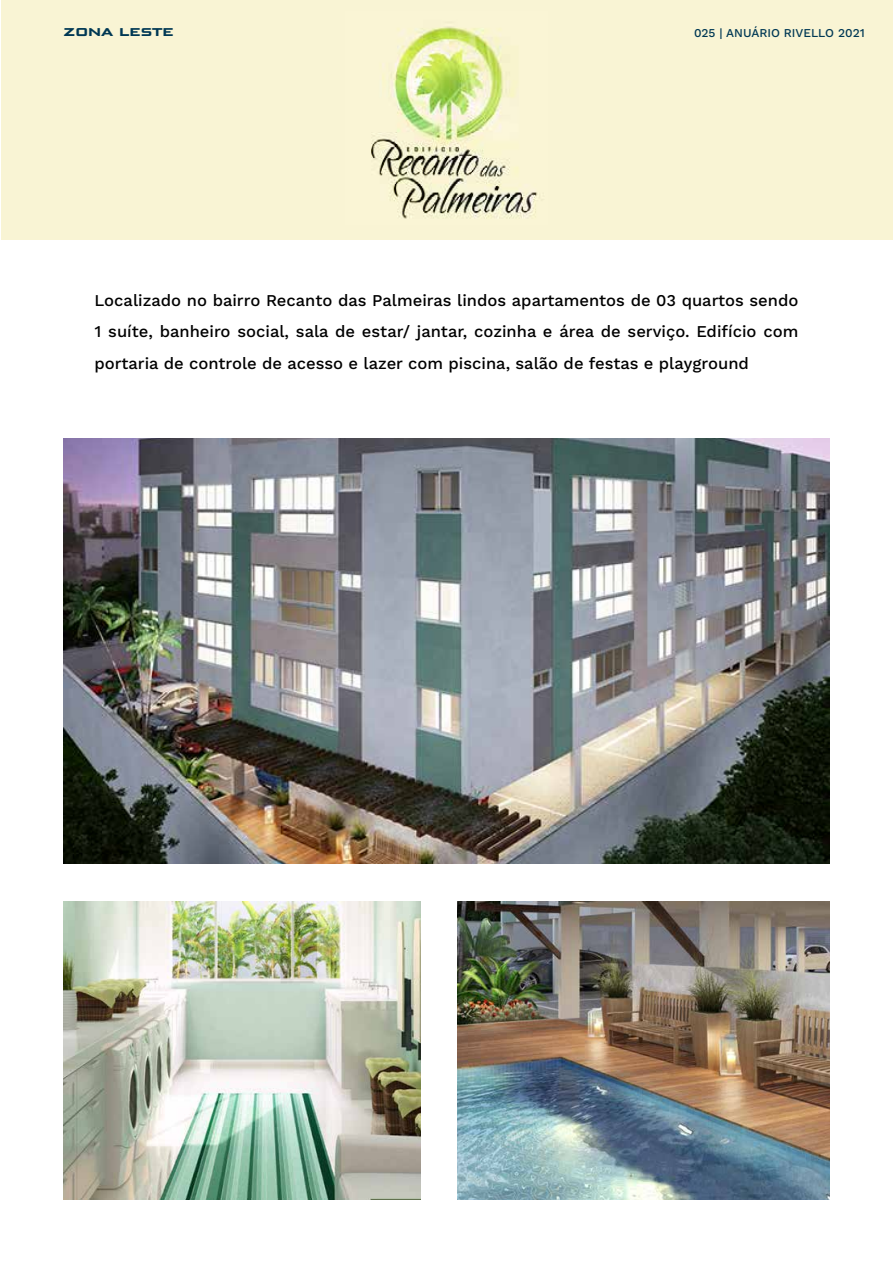
<style>
.page{position:relative;width:893px;height:1263px;background:#fff}
.page>*{position:absolute;margin:0;border:0;box-sizing:border-box;transform-origin:0 0}
.t1{font:500 16.5px/31.5px "Work Sans";color:#000;text-align:justify}
.t2{font:700 15px "Bunken Tech Sans SC Wide W01";color:#003854}
.t3{font:500 12px "Work Sans";color:#003854}
</style>
<div class="page">
<div style="left:2px;top:0;width:891px;height:239px;background:#f9f4d4"></div>
<img style="left:457px;top:901px;width:372px;height:298px">
<img style="left:64px;top:438px;width:765px;height:425px">
<img style="left:64px;top:901px;width:357px;height:298px">
<img style="left:371px;top:27px;width:166px;height:192px">
<p class="t2" style="left:64px;top:21px;width:112px">zona leste</p>
<p class="t3" style="left:694px;top:26px;width:172px">025 | ANUÁRIO RIVELLO 2021</p>
<p class="t1" style="left:95px;top:285px;width:705px">Localizado no bairro Recanto das Palmeiras lindos apartamentos de 03 quartos sendo 1 suíte, banheiro social, sala de estar/ jantar, cozinha e área de serviço. Edifício com portaria de controle de acesso e lazer com piscina, salão de festas e playground</p>
</div>
